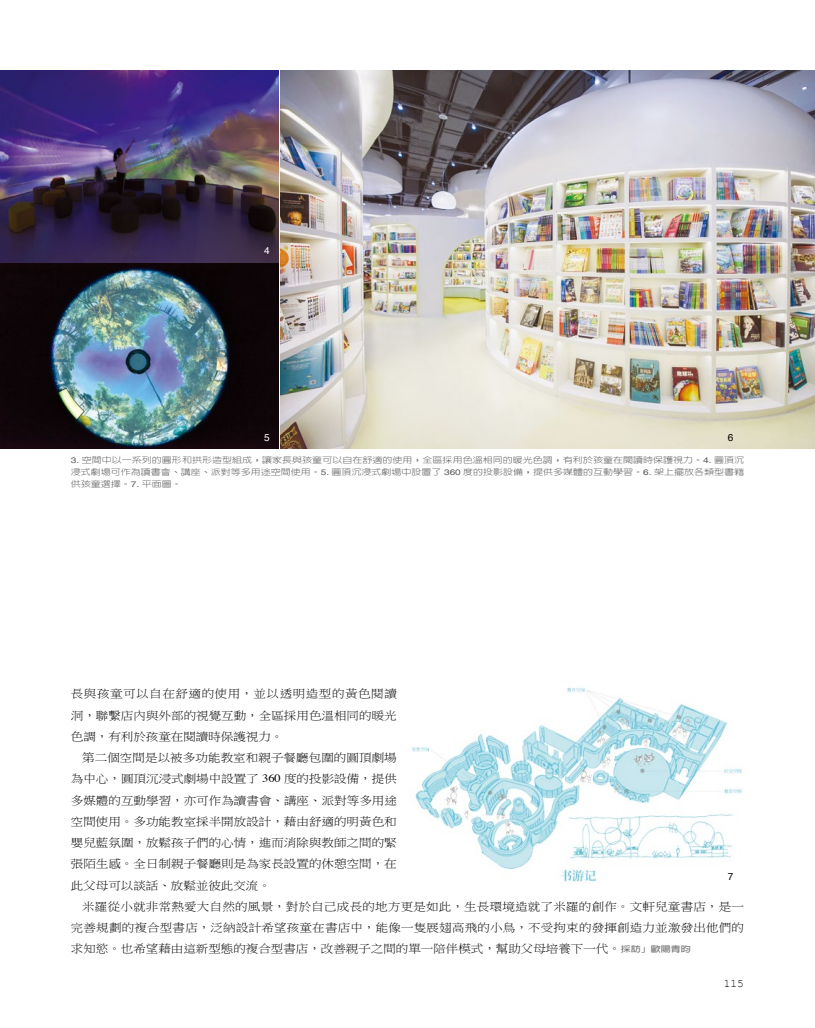
<style>
.page{position:relative;width:815px;height:1028px;background:#fff}
.page>*{position:absolute;margin:0;border:0;box-sizing:border-box;transform-origin:0 0}
.t1{font:11.25px "Ming Li U";letter-spacing:.005em;color:#000;scale:1.11 1}
.t2{font:11.25px "Ming Li U";letter-spacing:.045em;color:#000;scale:1.11 1}
.t3{font:11.25px "Courier New";color:#000}
.t4{font:10px "Helvetica";color:#fff}
.t5{font:10px "Helvetica";color:#000}
.t6{font:300 8px/12px "AR New Hei B5";color:#595757;text-align:justify;scale:1.25 1}
.s1{font-family:"Helvetica";font-weight:400}
.s2{font-weight:700}
.s3{font-family:"Times"}
.s4{font-family:"AR Hei B5";font-weight:700;font-size:8px;color:#727171}
</style>
<div class="page">
<img style="left:0;top:71px;width:279px;height:191px">
<img style="left:280px;top:71px;width:535px;height:377px">
<img style="left:0;top:264px;width:279px;height:184px">
<img style="left:411px;top:687px;width:331px;height:195px">
<p class="t4" style="left:264px;top:243px;width:7px">4</p>
<p class="t4" style="left:264px;top:429px;width:7px">5</p>
<p class="t5" style="left:728px;top:429px;width:7px">6</p>
<p class="t6" style="left:71px;top:454px;width:540px"><span class="s1">3.</span> 空間中以一系列的圓形和拱形造型組成<span class="s2">，</span>讓家長與孩童可以自在舒適的使用<span class="s2">，</span>全區採用色溫相同的暖光色調<span class="s2">，</span>有利於孩童在閱讀時保護視力<span class="s2">。</span><span class="s1">4.</span> 圓頂沉浸式劇場可作為讀書會<span class="s2">、</span>講座<span class="s2">、</span>派對等多用途空間使用<span class="s2">。</span><span class="s1">5.</span> 圓頂沉浸式劇場中設置了 <span class="s1">360</span> 度的投影設備<span class="s2">，</span>提供多媒體的互動學習<span class="s2">。</span><span class="s1">6.</span> 架上擺放各類型書籍供孩童選擇<span class="s2">。</span><span class="s1">7.</span> 平面圖<span class="s2">。</span></p>
<p class="t2" style="left:71px;top:688px;width:295px">長與孩童可以自在舒適的使用，並以透明造型的黃色閱讀</p>
<p class="t1" style="left:71px;top:709px;width:295px">洞，聯繫店內與外部的視覺互動，全區採用色溫相同的暖光</p>
<p class="t1" style="left:71px;top:731px;width:193px">色調，有利於孩童在閱讀時保護視力。</p>
<p class="t1" style="left:82px;top:752px;width:285px">第二個空間是以被多功能教室和親子餐廳包圍的圓頂劇場</p>
<p class="t1" style="left:71px;top:773px;width:295px">為中心，圓頂沉浸式劇場中設置了 <span class="s3">360</span> 度的投影設備，提供</p>
<p class="t1" style="left:71px;top:794px;width:295px">多媒體的互動學習，亦可作為讀書會、講座、派對等多用途</p>
<p class="t1" style="left:71px;top:816px;width:295px">空間使用。多功能教室採半開放設計，藉由舒適的明黃色和</p>
<p class="t1" style="left:71px;top:837px;width:295px">嬰兒藍氛圍，放鬆孩子們的心情，進而消除與教師之間的緊</p>
<p class="t1" style="left:71px;top:858px;width:295px">張陌生感。全日制親子餐廳則是為家長設置的休憩空間，在</p>
<p class="t1" style="left:71px;top:879px;width:182px">此父母可以談話、放鬆並彼此交流。</p>
<p class="t1" style="left:82px;top:901px;width:598px">米羅從小就非常熱愛大自然的風景，對於自己成長的地方更是如此，生長環境造就了米羅的創作。文軒兒童書店，是一</p>
<p class="t1" style="left:71px;top:922px;width:608px">完善規劃的複合型書店，泛納設計希望孩童在書店中，能像一隻展翅高飛的小鳥，不受拘束的發揮創造力並激發出他們的</p>
<p class="t1" style="left:71px;top:943px;width:560px">求知慾。也希望藉由這新型態的複合型書店，改善親子之間的單一陪伴模式，幫助父母培養下一代。<span class="s4">採訪」歐陽青昀</span></p>
<p class="t5" style="left:728px;top:868px;width:7px">7</p>
<p class="t3" style="left:724px;top:976px;width:22px">115</p>
</div>
